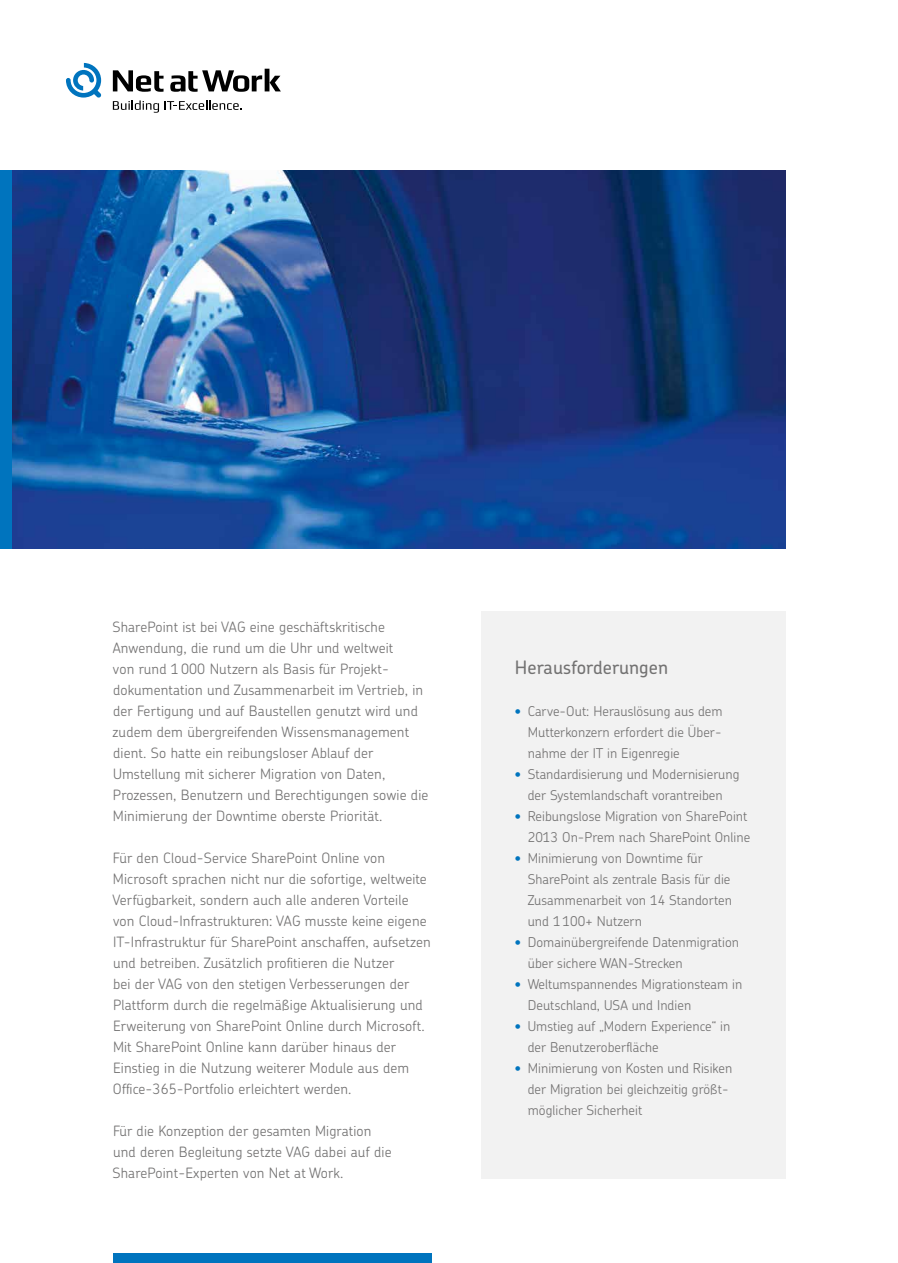
<style>
.page{position:relative;width:898px;height:1263px;background:#fff}
.page>*{position:absolute;margin:0;border:0;box-sizing:border-box;transform-origin:0 0}
.t1{font:500 18.45px "Chevin Pro";letter-spacing:.005em;color:#737272}
.t2{font:300 14.25px/21px "Chevin Pro";letter-spacing:.01em;color:#737272}
.t3{font:300 13.5px/21px "Chevin Pro";letter-spacing:.005em;color:#737272}
.s1{color:#0074be}
</style>
<div class="page">
<img style="left:11px;top:170px;width:773px;height:378px">
<div style="left:0;top:170px;width:11px;height:378px;background:#0074be"></div>
<div style="left:113px;top:1254px;width:318px;height:9px;background:#0074be"></div>
<div style="left:480px;top:611px;width:304px;height:567px;background:#f2f2f2"></div>
<svg style="left:113px;top:100px;width:129px;height:13px"></svg>
<svg style="left:113px;top:70px;width:50px;height:22px"></svg>
<svg style="left:170px;top:69px;width:111px;height:23px"></svg>
<svg style="left:66px;top:63px;width:35px;height:35px"></svg>
<p class="t2" style="left:112px;top:616px;width:317px">SharePoint ist bei VAG eine geschäftskritische Anwendung, die rund um die Uhr und weltweit<br>von rund 1 000 Nutzern als Basis für Projekt&shy;dokumentation und Zusammenarbeit im Vertrieb, in der Fertigung und auf Baustellen genutzt wird und zudem dem übergreifenden Wissensmanagement dient. So hatte ein reibungsloser Ablauf der Umstellung mit sicherer Migration von Daten, Prozessen, Benutzern und Berechtigungen sowie die Minimierung der Downtime oberste Priorität.</p>
<p class="t2" style="left:112px;top:847px;width:319px">Für den Cloud-Service SharePoint Online von Microsoft sprachen nicht nur die sofortige, weltweite Verfügbarkeit, sondern auch alle anderen Vorteile von Cloud-Infrastrukturen: VAG musste keine eigene IT-Infrastruktur für SharePoint anschaffen, aufsetzen und betreiben. Zusätzlich profitieren die Nutzer<br>bei der VAG von den stetigen Verbesserungen der Plattform durch die regelmäßige Aktualisierung und Erweiterung von SharePoint Online durch Microsoft.<br>Mit SharePoint Online kann darüber hinaus der Einstieg in die Nutzung weiterer Module aus dem Office-365-Portfolio erleichtert werden.</p>
<p class="t2" style="left:112px;top:1120px;width:280px">Für die Konzeption der gesamten Migration und deren Begleitung setzte VAG dabei auf die<br>SharePoint-Experten von Net at Work.</p>
<p class="t1" style="left:514px;top:655px;width:155px">Herausforderungen</p>
<p class="t3" style="left:527px;top:700px;width:196px;text-align:justify;text-indent:-13px"><span class="s1">•</span> Carve-Out: Herauslösung aus dem Mutterkonzern erfordert die Über&shy;nahme der IT in Eigenregie</p>
<p class="t3" style="left:514px;top:763px;width:226px;text-align:center"><span class="s1">•</span> Standardisierung und Modernisierung der Systemlandschaft vorantreiben</p>
<p class="t3" style="left:514px;top:805px;width:237px;text-align:right"><span class="s1">•</span> Reibungslose Migration von SharePoint<br>2013 On-Prem nach SharePoint Online</p>
<p class="t3" style="left:527px;top:847px;width:206px;text-indent:-13px"><span class="s1">•</span> Minimierung von Downtime für<br>SharePoint als zentrale Basis für die<br>Zusammenarbeit von 14 Standorten und 1 100+ Nutzern</p>
<p class="t3" style="left:527px;top:931px;width:213px;text-indent:-13px"><span class="s1">•</span> Domainübergreifende Datenmigration über sichere WAN-Strecken</p>
<p class="t3" style="left:527px;top:973px;width:216px;text-indent:-13px"><span class="s1">•</span> Weltumspannendes Migrationsteam in<br>Deutschland, USA und Indien</p>
<p class="t3" style="left:527px;top:1015px;width:204px;text-indent:-13px"><span class="s1">•</span> Umstieg auf „Modern Experience“ in der Benutzeroberfläche</p>
<p class="t3" style="left:527px;top:1057px;width:206px;text-indent:-13px"><span class="s1">•</span> Minimierung von Kosten und Risiken der Migration bei gleichzeitig größt&shy;möglicher Sicherheit</p>
</div>
